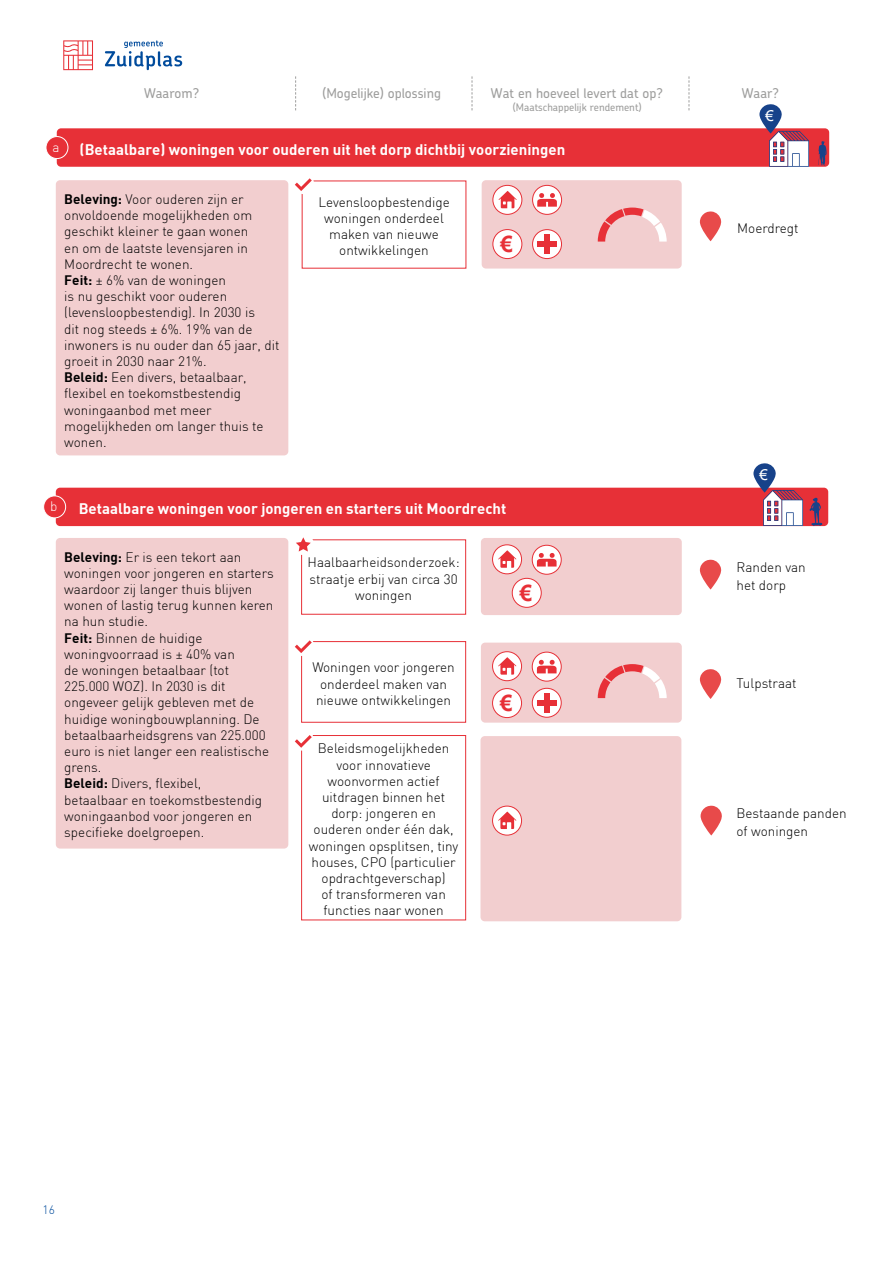
<style>
.page{position:relative;width:893px;height:1263px;background:#fff}
.page>*{position:absolute;margin:0;border:0;box-sizing:border-box;transform-origin:0 0}
.t1{font:700 22.5px "Arial";color:#e73037}
.t2{font:15px "DIN Bold";color:#fff}
.t3{font:15px "Arial";color:#fff}
.t4{font:300 13.5px/16.2px "DIN";color:#000;text-align:center}
.t5{font:500 13.5px "Chevin";color:#9d9d9c}
.t6{font:300 13.5px "DIN";color:#fff}
.t7{font:300 12px "DIN";color:#004b9c}
.t8{font:500 10.5px "Chevin";color:#9d9d9c}
.s1{font-family:"DIN Bold";font-weight:400}
</style>
<div class="page">
<div style="left:57px;top:128px;width:772px;height:39px;background:#e73037;border-radius:4px"></div>
<div style="left:56px;top:488px;width:772px;height:38px;background:#e73037;border-radius:4px"></div>
<svg style="left:759px;top:104px;width:50px;height:63px"></svg>
<svg style="left:818px;top:141px;width:9px;height:25px"></svg>
<div style="left:46px;top:137px;width:22px;height:22px;background:#e73037;border-radius:50%"></div>
<div style="left:46px;top:136px;width:22px;height:23px;border:1px solid #fff;border-radius:50%"></div>
<div style="left:44px;top:496px;width:22px;height:22px;background:#e73037;border-radius:50%"></div>
<div style="left:43px;top:495px;width:23px;height:23px;border:1px solid #fff;border-radius:50%"></div>
<div style="left:301px;top:539px;width:165px;height:76px;border:1px solid #e73037"></div>
<div style="left:301px;top:641px;width:165px;height:82px;border:1px solid #e73037"></div>
<div style="left:301px;top:735px;width:165px;height:185px;border:1px solid #e73037"></div>
<div style="left:482px;top:180px;width:200px;height:89px;background:#f2cecf;border-radius:4px"></div>
<div style="left:481px;top:538px;width:201px;height:77px;background:#f2cecf;border-radius:4px"></div>
<svg style="left:753px;top:463px;width:50px;height:63px"></svg>
<svg style="left:809px;top:497px;width:13px;height:29px"></svg>
<div style="left:56px;top:180px;width:232px;height:275px;background:#f2cecf;border-radius:4px"></div>
<div style="left:56px;top:538px;width:232px;height:310px;background:#f2cecf;border-radius:4px"></div>
<svg style="left:598px;top:208px;width:69px;height:34px"></svg>
<div style="left:481px;top:643px;width:201px;height:80px;background:#f2cecf;border-radius:4px"></div>
<svg style="left:598px;top:664px;width:69px;height:34px"></svg>
<div style="left:480px;top:736px;width:201px;height:185px;background:#f2cecf;border-radius:4px"></div>
<svg style="left:295px;top:76px;width:1px;height:34px"></svg>
<svg style="left:472px;top:76px;width:1px;height:34px"></svg>
<svg style="left:689px;top:76px;width:1px;height:34px"></svg>
<div style="left:533px;top:185px;width:29px;height:29px;background:#fff;border-radius:50%"></div>
<div style="left:532px;top:185px;width:30px;height:30px;border:1px solid #e73037;border-radius:50%"></div>
<svg style="left:537px;top:193px;width:20px;height:14px"></svg>
<svg style="left:493px;top:185px;width:29px;height:29px"></svg>
<div style="left:492px;top:185px;width:30px;height:30px;border:1px solid #e73037;border-radius:50%"></div>
<svg style="left:499px;top:191px;width:18px;height:17px"></svg>
<div style="left:493px;top:230px;width:29px;height:29px;background:#fff;border-radius:50%"></div>
<div style="left:492px;top:229px;width:30px;height:30px;border:1px solid #e73037;border-radius:50%"></div>
<div style="left:533px;top:230px;width:28px;height:29px;background:#fff;border-radius:50%"></div>
<div style="left:532px;top:229px;width:30px;height:30px;border:1px solid #e73037;border-radius:50%"></div>
<div style="left:544px;top:234px;width:6px;height:20px;background:#e73037"></div>
<div style="left:537px;top:241px;width:20px;height:6px;background:#e73037"></div>
<svg style="left:532px;top:545px;width:29px;height:29px"></svg>
<div style="left:532px;top:545px;width:30px;height:30px;border:1px solid #e73037;border-radius:50%"></div>
<svg style="left:537px;top:553px;width:20px;height:13px"></svg>
<svg style="left:532px;top:652px;width:29px;height:29px"></svg>
<div style="left:532px;top:652px;width:30px;height:29px;border:1px solid #e73037;border-radius:50%"></div>
<svg style="left:537px;top:660px;width:20px;height:13px"></svg>
<svg style="left:493px;top:545px;width:29px;height:29px"></svg>
<div style="left:492px;top:544px;width:30px;height:30px;border:1px solid #e73037;border-radius:50%"></div>
<svg style="left:498px;top:550px;width:18px;height:18px"></svg>
<svg style="left:493px;top:652px;width:29px;height:29px"></svg>
<div style="left:492px;top:651px;width:30px;height:30px;border:1px solid #e73037;border-radius:50%"></div>
<svg style="left:498px;top:657px;width:18px;height:18px"></svg>
<div style="left:493px;top:806px;width:29px;height:29px;background:#fff;border-radius:50%"></div>
<div style="left:492px;top:806px;width:30px;height:29px;border:1px solid #e73037;border-radius:50%"></div>
<svg style="left:498px;top:812px;width:18px;height:17px"></svg>
<div style="left:512px;top:578px;width:29px;height:29px;background:#fff;border-radius:50%"></div>
<div style="left:512px;top:578px;width:30px;height:30px;border:1px solid #e73037;border-radius:50%"></div>
<div style="left:493px;top:688px;width:29px;height:29px;background:#fff;border-radius:50%"></div>
<div style="left:492px;top:688px;width:30px;height:30px;border:1px solid #e73037;border-radius:50%"></div>
<div style="left:532px;top:688px;width:29px;height:29px;background:#fff;border-radius:50%"></div>
<div style="left:532px;top:688px;width:30px;height:30px;border:1px solid #e73037;border-radius:50%"></div>
<div style="left:544px;top:693px;width:6px;height:19px;background:#e73037"></div>
<div style="left:537px;top:700px;width:19px;height:6px;background:#e73037"></div>
<svg style="left:295px;top:178px;width:17px;height:13px"></svg>
<svg style="left:699px;top:211px;width:22px;height:30px"></svg>
<svg style="left:699px;top:559px;width:22px;height:30px"></svg>
<svg style="left:699px;top:669px;width:22px;height:30px"></svg>
<svg style="left:700px;top:805px;width:22px;height:30px"></svg>
<div style="left:293px;top:534px;width:21px;height:21px;background:#fff;border-radius:50%"></div>
<svg style="left:296px;top:537px;width:15px;height:14px"></svg>
<div style="left:293px;top:635px;width:21px;height:21px;background:#fff;border-radius:50%"></div>
<svg style="left:295px;top:640px;width:17px;height:13px"></svg>
<div style="left:293px;top:729px;width:21px;height:22px;background:#fff;border-radius:50%"></div>
<svg style="left:295px;top:735px;width:17px;height:13px"></svg>
<svg style="left:63px;top:40px;width:30px;height:30px"></svg>
<svg style="left:105px;top:40px;width:77px;height:30px"></svg>
<p class="t6" style="left:53px;top:138px;width:9px">a</p>
<p class="t5" style="left:144px;top:84px;width:57px">Waarom?</p>
<p class="t5" style="left:322px;top:84px;width:120px">(Mogelijke) oplossing</p>
<p class="t5" style="left:491px;top:84px;width:174px">Wat en hoeveel levert dat op?</p>
<p class="t5" style="left:742px;top:84px;width:39px">Waar?</p>
<p class="t8" style="left:513px;top:101px;width:130px">(Maatschappelijk rendement)</p>
<p class="t3" style="left:765px;top:105px;width:10px">€</p>
<p class="t2" style="left:80px;top:140px;width:487px">(Betaalbare) woningen voor ouderen uit het dorp dichtbij voorzieningen</p>
<p class="t4" style="left:64px;top:191px;width:217px;text-align:left"><span class="s1">Beleving:</span> Voor ouderen zijn er onvoldoende mogelijkheden om geschikt kleiner te gaan wonen<br>en om de laatste levensjaren in<br>Moordrecht te wonen.<br><span class="s1">Feit:</span> ± 6% van de woningen<br>is nu geschikt voor ouderen (levensloopbestendig). In 2030 is<br>dit nog steeds ± 6%. 19% van de inwoners is nu ouder dan 65 jaar, dit groeit in 2030 naar 21%.<br><span class="s1">Beleid:</span> Een divers, betaalbaar, flexibel en toekomstbestendig woningaanbod met meer mogelijkheden om langer thuis te wonen.</p>
<p class="t4" style="left:318px;top:194px;width:133px">Levensloopbestendige woningen onderdeel maken van nieuwe ontwikkelingen</p>
<h1 class="t1" style="left:500px;top:229px;width:14px">€</h1>
<p class="t6" style="left:50px;top:498px;width:9px">b</p>
<p class="t2" style="left:79px;top:498px;width:429px">Betaalbare woningen voor jongeren en starters uit Moordrecht</p>
<p class="t4" style="left:64px;top:549px;width:211px;text-align:left"><span class="s1">Beleving:</span> Er is een tekort aan woningen voor jongeren en starters waardoor zij langer thuis blijven wonen of lastig terug kunnen keren na hun studie.<br><span class="s1">Feit:</span> Binnen de huidige woningvoorraad is ± 40% van<br>de woningen betaalbaar (tot<br>225.000 WOZ). In 2030 is dit ongeveer gelijk gebleven met de huidige woningbouwplanning. De betaalbaarheidsgrens van 225.000 euro is niet langer een realistische grens.<br><span class="s1">Beleid:</span> Divers, flexibel,<br>betaalbaar en toekomstbestendig woningaanbod voor jongeren en specifieke doelgroepen.</p>
<p class="t4" style="left:308px;top:554px;width:154px">Haalbaarheidsonderzoek: straatje erbij van circa 30 woningen</p>
<p class="t4" style="left:312px;top:659px;width:144px">Woningen voor jongeren onderdeel maken van nieuwe ontwikkelingen</p>
<p class="t4" style="left:309px;top:740px;width:151px">Beleidsmogelijkheden voor innovatieve woonvormen actief uitdragen binnen het dorp: jongeren en ouderen onder één dak, woningen opsplitsen, tiny houses, CPO (particulier opdrachtgeverschap)<br>of transformeren van functies naar wonen</p>
<h1 class="t1" style="left:520px;top:577px;width:14px">€</h1>
<h1 class="t1" style="left:500px;top:688px;width:14px">€</h1>
<p class="t7" style="left:43px;top:1202px;width:14px">16</p>
<p class="t4" style="left:737px;top:220px;width:63px">Moerdregt</p>
<p class="t3" style="left:759px;top:464px;width:10px">€</p>
<p class="t4" style="left:736px;top:558px;width:71px;line-height:18px;text-align:left">Randen van het dorp</p>
<p class="t4" style="left:736px;top:675px;width:62px">Tulpstraat</p>
<p class="t4" style="left:736px;top:803px;width:112px;line-height:18px;text-align:left">Bestaande panden of woningen</p>
</div>
